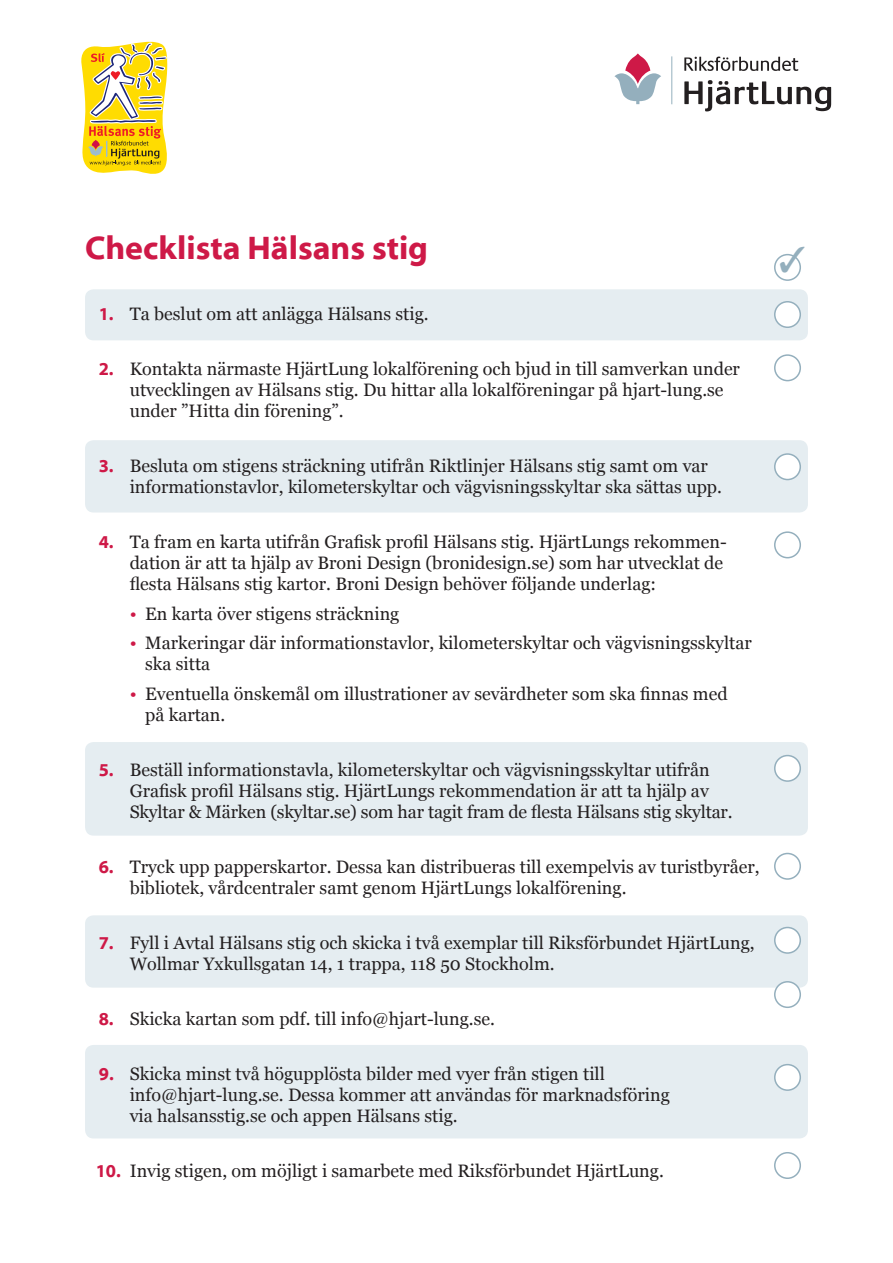
<style>
.page{position:relative;width:893px;height:1263px;background:#fff}
.page>*{position:absolute;margin:0;border:0;box-sizing:border-box;transform-origin:0 0}
.t1{font:700 33px "Myriad Web Pro";color:#ce1947}
.t2{font:18px/21px "Georgia";color:#231f20}
.t3{font:700 18px "Myriad Web Pro";color:#ce1947}
.t4{font:18px "Georgia";color:#ce1947}
</style>
<div class="page">
<div style="left:85px;top:289px;width:723px;height:51px;background:#e5edf1;border-radius:9px"></div>
<div style="left:85px;top:915px;width:723px;height:73px;background:#e5edf1;border-radius:9px"></div>
<div style="left:85px;top:440px;width:723px;height:72px;background:#e5edf1;border-radius:9px"></div>
<div style="left:85px;top:742px;width:723px;height:94px;background:#e5edf1;border-radius:9px"></div>
<div style="left:85px;top:1045px;width:723px;height:93px;background:#e5edf1;border-radius:9px"></div>
<svg style="left:684px;top:57px;width:114px;height:14px"></svg>
<hr style="left:671px;top:56px;width:1px;height:48px;background:#94afbd">
<svg style="left:614px;top:53px;width:47px;height:51px"></svg>
<svg style="left:684px;top:80px;width:147px;height:31px"></svg>
<svg style="left:81px;top:41px;width:87px;height:133px"></svg>
<div style="left:775px;top:302px;width:25px;height:25px;background:#fff;border-radius:50%"></div>
<div style="left:774px;top:301px;width:27px;height:27px;border:2px solid #94afbd;border-radius:50%"></div>
<div style="left:774px;top:254px;width:27px;height:27px;border:2px solid #94afbd;border-radius:50%"></div>
<div style="left:775px;top:927px;width:25px;height:26px;background:#fff;border-radius:50%"></div>
<div style="left:774px;top:927px;width:27px;height:27px;border:2px solid #94afbd;border-radius:50%"></div>
<div style="left:774px;top:354px;width:27px;height:27px;border:2px solid #94afbd;border-radius:50%"></div>
<div style="left:774px;top:531px;width:27px;height:27px;border:2px solid #94afbd;border-radius:50%"></div>
<div style="left:774px;top:853px;width:27px;height:27px;border:2px solid #94afbd;border-radius:50%"></div>
<div style="left:775px;top:982px;width:25px;height:25px;background:#fff;border-radius:50%"></div>
<div style="left:774px;top:981px;width:27px;height:27px;border:2px solid #94afbd;border-radius:50%"></div>
<div style="left:774px;top:1152px;width:27px;height:27px;border:2px solid #94afbd;border-radius:50%"></div>
<div style="left:775px;top:454px;width:25px;height:25px;background:#fff;border-radius:50%"></div>
<div style="left:774px;top:453px;width:27px;height:27px;border:2px solid #94afbd;border-radius:50%"></div>
<div style="left:775px;top:755px;width:25px;height:26px;background:#fff;border-radius:50%"></div>
<div style="left:774px;top:755px;width:27px;height:27px;border:2px solid #94afbd;border-radius:50%"></div>
<div style="left:775px;top:1064px;width:25px;height:26px;background:#fff;border-radius:50%"></div>
<div style="left:774px;top:1064px;width:27px;height:27px;border:2px solid #94afbd;border-radius:50%"></div>
<svg style="left:780px;top:253px;width:21px;height:19px"></svg>
<h1 class="t1" style="left:85px;top:230px;width:345px">Checklista Hälsans stig</h1>
<p class="t3" style="left:99px;top:304px;width:16px">1.</p>
<p class="t2" style="left:130px;top:303px;width:300px">Ta beslut om att anlägga Hälsans stig.</p>
<p class="t3" style="left:99px;top:359px;width:16px">2.</p>
<p class="t3" style="left:99px;top:456px;width:16px">3.</p>
<p class="t3" style="left:99px;top:532px;width:16px">4.</p>
<p class="t3" style="left:99px;top:760px;width:16px">5.</p>
<p class="t3" style="left:99px;top:857px;width:16px">6.</p>
<p class="t3" style="left:99px;top:933px;width:16px">7.</p>
<p class="t3" style="left:99px;top:1009px;width:16px">8.</p>
<p class="t2" style="left:130px;top:358px;width:612px">Kontakta närmaste HjärtLung lokalförening och bjud in till samverkan under</p>
<p class="t2" style="left:130px;top:379px;width:595px">utvecklingen av Hälsans stig. Du hittar alla lokalföreningar på hjart-lung.se under ”Hitta din förening .“</p>
<p class="t2" style="left:130px;top:455px;width:580px">Besluta om stigens sträckning utifrån Riktlinjer Hälsans stig samt om var</p>
<p class="t2" style="left:130px;top:476px;width:594px">informationstavlor, kilometerskyltar och vägvisningsskyltar ska sättas upp.</p>
<p class="t2" style="left:130px;top:531px;width:598px">Ta fram en karta utifrån Grafisk profil Hälsans stig. HjärtLungs rekommen-</p>
<p class="t2" style="left:130px;top:552px;width:595px">dation är att ta hjälp av Broni Design (bronidesign.se) som har utvecklat de</p>
<p class="t2" style="left:145px;top:568px;width:512px;line-height:29.5px;text-indent:-15px">flesta Hälsans stig kartor. Broni Design behöver följande underlag:<br>En karta över stigens sträckning</p>
<p class="t4" style="left:130px;top:600px;width:9px">•</p>
<p class="t4" style="left:130px;top:630px;width:9px">•</p>
<p class="t4" style="left:130px;top:680px;width:9px">•</p>
<p class="t2" style="left:145px;top:632px;width:608px">Markeringar där informationstavlor, kilometerskyltar och vägvisningsskyltar</p>
<p class="t2" style="left:145px;top:648px;width:584px;line-height:29.5px">ska sitta<br>Eventuella önskemål om illustrationer av sevärdheter som ska finnas med</p>
<p class="t2" style="left:145px;top:703px;width:82px">på kartan.</p>
<p class="t2" style="left:130px;top:758px;width:582px">Beställ informationstavla, kilometerskyltar och vägvisningsskyltar utifrån</p>
<p class="t2" style="left:130px;top:779px;width:604px">Grafisk profil Hälsans stig. HjärtLungs rekommendation är att ta hjälp av<br>Skyltar &amp; Märken (skyltar.se) som har tagit fram de flesta Hälsans stig skyltar.</p>
<p class="t2" style="left:130px;top:855px;width:631px">Tryck upp papperskartor. Dessa kan distribueras till exempelvis av turistbyråer,</p>
<p class="t2" style="left:130px;top:876px;width:498px">bibliotek, vårdcentraler samt genom HjärtLungs lokalförening.</p>
<p class="t2" style="left:130px;top:931px;width:626px">Fyll i Avtal Hälsans stig och skicka i två exemplar till Riksförbundet HjärtLung,</p>
<p class="t2" style="left:130px;top:952px;width:426px">Wollmar Yxkullsgatan 14, 1 trappa, 118 50 Stockholm.</p>
<p class="t2" style="left:130px;top:1007px;width:367px">Skicka kartan som pdf. till info@hjart-lung.se.</p>
<p class="t3" style="left:99px;top:1064px;width:16px">9.</p>
<p class="t3" style="left:96px;top:1161px;width:27px">10.</p>
<p class="t2" style="left:130px;top:1062px;width:477px">Skicka minst två högupplösta bilder med vyer från stigen till</p>
<p class="t2" style="left:130px;top:1083px;width:542px">info@hjart-lung.se. Dessa kommer att användas för marknadsföring via halsansstig.se och appen Hälsans stig.</p>
<p class="t2" style="left:130px;top:1159px;width:536px">Invig stigen, om möjligt i samarbete med Riksförbundet HjärtLung.</p>
</div>
